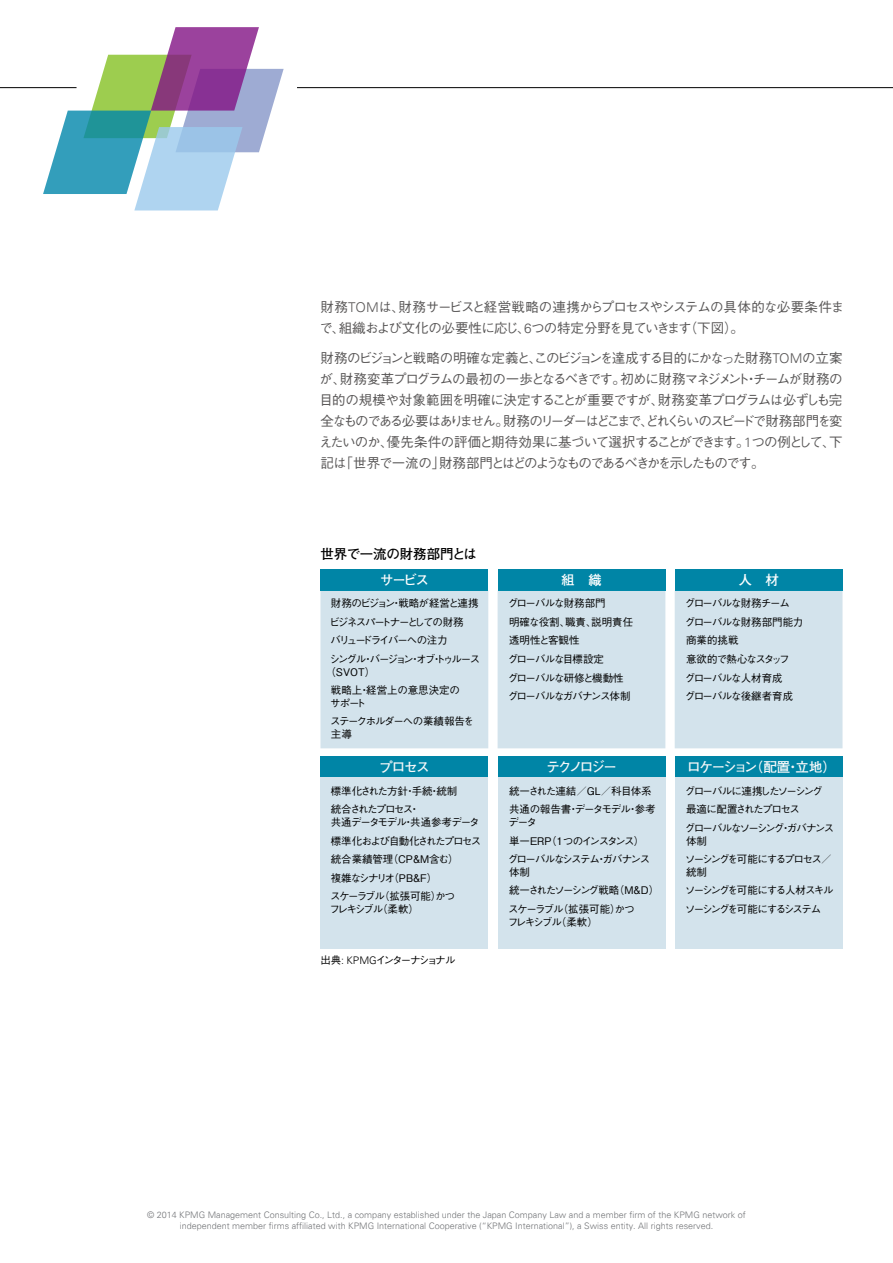
<style>
.page{position:relative;width:893px;height:1263px;background:#fff}
.page>*{position:absolute;margin:0;border:0;box-sizing:border-box;transform-origin:0 0}
.t1{font:500 13.5px/21px "Gothic BBB Pro";letter-spacing:-.09em;color:#595757;text-align:justify}
.t2{font:500 13.5px/21px "Gothic BBB Pro";letter-spacing:-.05em;color:#595757}
.t3{font:13.5px "Futo Go B101 Pro Bold 90 msp RKSJ H";letter-spacing:-.09em;color:#f7f8f9}
.t4{font:13.5px "Futo Go B101 Pro Bold 90 msp RKSJ H";letter-spacing:-.02em;color:#000}
.t5{font:13.5px "Futo Go B101 Pro Bold 90 msp RKSJ H";letter-spacing:-.12em;color:#f7f8f9}
.t6{font:13.5px "Futo Go B101 Pro Bold 90 msp RKSJ H";color:#fff}
.t7{font:10.5px/18.6px "Gothic BBB Pro Medium 90 msp RKSJ H";letter-spacing:-.14em;color:#000}
.t8{font:10.5px/18.6px "Gothic BBB Pro Medium 90 msp RKSJ H";letter-spacing:-.105em;color:#000}
.t9{font:10.5px/18.6px "Gothic BBB Pro Medium 90 msp RKSJ H";letter-spacing:-.085em;color:#000}
.t10{font:10.5px/18.6px "Gothic BBB Pro Medium 90 msp RKSJ H";letter-spacing:-.155em;color:#000}
.t11{font:10.5px/18.6px "Gothic BBB Pro Medium 90 msp RKSJ H";letter-spacing:-.08em;color:#000}
.t12{font:10.5px/18.6px "Gothic BBB Pro Medium 90 msp RKSJ H";letter-spacing:-.125em;color:#000}
.t13{font:10.5px/18.6px "Gothic BBB Pro Medium 90 msp RKSJ H";letter-spacing:-.13em;color:#000}
.t14{font:10.5px/18.6px "Gothic BBB Pro Medium 90 msp RKSJ H";letter-spacing:-.065em;color:#000}
.t15{font:10.5px/18.6px "Gothic BBB Pro Medium 90 msp RKSJ H";color:#000}
.t16{font:500 10.5px "Gothic BBB Pro";letter-spacing:-.17em;color:#000}
.t17{font:10.5px "Gothic BBB Pro Medium 90 msp RKSJ H";letter-spacing:-.18em;color:#000}
.t18{font:10.5px "Gothic BBB Pro Medium 90 msp RKSJ H";letter-spacing:-.17em;color:#000}
.t19{font:300 9px/10.8px "Univers 45";color:#737578;text-align:center}
.s1{font-family:"Univers 45";font-weight:300}
.s2{font-family:"Univers LT Std";font-weight:300}
</style>
<div class="page">
<div style="left:320px;top:756px;width:168px;height:21px;background:#0085a6"></div>
<div style="left:498px;top:756px;width:167px;height:21px;background:#0085a6"></div>
<div style="left:675px;top:756px;width:167px;height:21px;background:#0085a6"></div>
<div style="left:498px;top:569px;width:167px;height:22px;background:#0085a6"></div>
<div style="left:320px;top:569px;width:168px;height:22px;background:#0085a6"></div>
<div style="left:675px;top:569px;width:167px;height:22px;background:#0085a6"></div>
<div style="left:320px;top:591px;width:168px;height:157px;background:#d3e3ec"></div>
<hr style="left:320px;top:590px;width:168px;height:1px;background:#0089a9">
<div style="left:498px;top:591px;width:167px;height:157px;background:#d3e3ec"></div>
<hr style="left:498px;top:590px;width:167px;height:1px;background:#0089a9">
<div style="left:675px;top:591px;width:167px;height:157px;background:#d3e3ec"></div>
<hr style="left:675px;top:590px;width:167px;height:1px;background:#0089a9">
<div style="left:320px;top:777px;width:168px;height:172px;background:#d3e3ec"></div>
<div style="left:498px;top:777px;width:167px;height:172px;background:#d3e3ec"></div>
<div style="left:675px;top:777px;width:167px;height:172px;background:#d3e3ec"></div>
<svg style="left:43px;top:27px;width:241px;height:183px"></svg>
<hr style="left:0;top:87px;width:77px;height:1px;background:#000">
<hr style="left:297px;top:87px;width:596px;height:1px;background:#000">
<p class="t2" style="left:319px;top:295px;width:526px">財務<span class="s1">TOM</span>は、財務サービスと経営戦略の連携からプロセスやシステムの具体的な必要条件まで、組織および文化の必要性に応じ、<span class="s1">6</span>つの特定分野を見ていきます（下図）。</p>
<p class="t1" style="left:319px;top:346px;width:525px">財務のビジョンと戦略の明確な定義と、このビジョンを達成する目的にかなった財務<span class="s1">TOM</span>の立案が、財務変革プログラムの最初の一歩となるべきです。初めに財務マネジメント・チームが財務の目的の規模や対象範囲を明確に決定することが重要ですが、財務変革プログラムは必ずしも完全なものである必要はありません。財務のリーダーはどこまで、どれくらいのスピードで財務部門を変えたいのか、優先条件の評価と期待効果に基づいて選択することができます。<span class="s1">1</span>つの例として、下記は「世界で一流の」財務部門とはどのようなものであるべきかを示したものです。</p>
<p class="t4" style="left:320px;top:543px;width:158px">世界で一流の財務部門とは</p>
<p class="t6" style="left:380px;top:569px;width:51px">サービス</p>
<p class="t6" style="left:561px;top:569px;width:42px">組　織</p>
<p class="t6" style="left:738px;top:569px;width:42px">人　材</p>
<p class="t10" style="left:329px;top:593px;width:152px">財務のビジョン・戦略が経営と連携ビジネスパートナーとしての財務<br>バリュードライバーへの注力<br>シングル・バージョン・オブ・トゥルース</p>
<p class="t15" style="left:331px;top:661px;width:141px;text-indent:-6px">（SVOT）<br>戦略上・経営上の意思決定の　</p>
<p class="t8" style="left:330px;top:692px;width:146px">サポート<br>ステークホルダーへの業績報告を</p>
<p class="t8" style="left:331px;top:723px;width:22px">主導</p>
<p class="t9" style="left:508px;top:593px;width:127px">グローバルな財務部門<br>明確な役割、職責、説明責任透明性と客観性<br>グローバルな目標設定<br>グローバルな研修と機動性グローバルなガバナンス体制</p>
<p class="t11" style="left:685px;top:593px;width:120px">グローバルな財務チーム<br>グローバルな財務部門能力商業的挑戦<br>意欲的で熱心なスタッフ<br>グローバルな人材育成<br>グローバルな後継者育成</p>
<p class="t5" style="left:379px;top:756px;width:52px">プロセス</p>
<p class="t5" style="left:546px;top:756px;width:72px">テクノロジー</p>
<p class="t3" style="left:687px;top:756px;width:151px">ロケーション（配置・立地）</p>
<p class="t7" style="left:331px;top:780px;width:149px">標準化された方針・手続・統制<br>統合されたプロセス・　　　　　　</p>
<p class="t8" style="left:330px;top:811px;width:153px">共通データモデル・共通参考データ標準化および自動化されたプロセス統合業績管理（CP&amp;M含む）<br>複雑なシナリオ（PB&amp;F）<br>スケーラブル（拡張可能）かつ　　</p>
<p class="t17" style="left:330px;top:900px;width:91px">フレキシブル（柔軟）</p>
<p class="t16" style="left:320px;top:951px;width:137px">出典<span class="s2">:</span> <span class="s1">KPMG</span>インターナショナル</p>
<p class="t14" style="left:509px;top:780px;width:148px">統一された連結／GL／科目体系共通の報告書・データモデル・参考</p>
<p class="t12" style="left:508px;top:811px;width:144px">データ<br>単一ERP（1つのインスタンス）グローバルなシステム・ガバナンス</p>
<p class="t13" style="left:508px;top:861px;width:153px">体制<br>統一されたソーシング戦略（M&amp;D）スケーラブル（拡張可能）かつ　　</p>
<p class="t18" style="left:508px;top:913px;width:92px">フレキシブル（柔軟）</p>
<p class="t7" style="left:685px;top:780px;width:151px">グローバルに連携したソーシング最適に配置されたプロセス<br>グローバルなソーシング・ガバナンス</p>
<p class="t7" style="left:685px;top:830px;width:148px">体制<br>ソーシングを可能にするプロセス／</p>
<p class="t7" style="left:685px;top:861px;width:150px">統制<br>ソーシングを可能にする人材スキルソーシングを可能にするシステム</p>
<p class="t19" style="left:147px;top:1209px;width:600px">© 2014 KPMG Management Consulting Co., Ltd., a company established under the Japan Company Law and a member firm of the KPMG network of independent member firms affiliated with KPMG International Cooperative (“KPMG International”), a Swiss entity. All rights reserved.</p>
</div>
